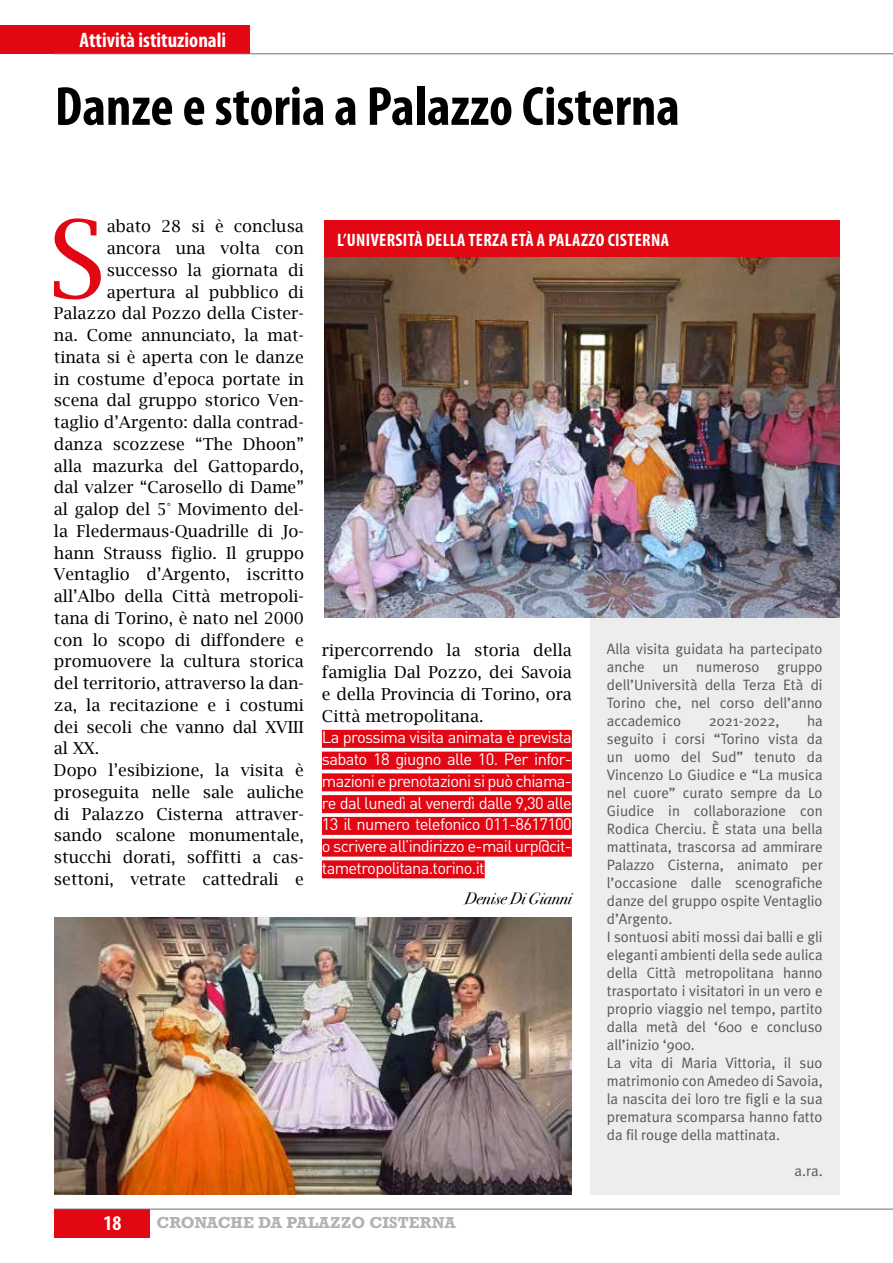
<style>
.page{position:relative;width:893px;height:1263px;background:#fff}
.page>*{position:absolute;margin:0;border:0;box-sizing:border-box;transform-origin:0 0}
.t1{font:106.8px "Lucida Bright";color:#e30613}
.t2{font:700 condensed 55.5px "Myriad Pro";color:#000}
.t3{font:700 condensed 21px "Myriad Pro";color:#fff}
.t4{font:700 condensed 18px "Myriad Pro";letter-spacing:.02em;color:#fff}
.t5{font:16.5px/21.8px "Lucida Bright";color:#000;text-align:justify}
.t6{font:16.5px/21.8px "DIN Pro";letter-spacing:-.04em;color:#fff;text-align:justify}
.t7{font:italic 16.5px "Bodoni Svty Two ITCTT";color:#000}
.t8{font:15px/18px "Meta Plus Normal";color:#575756;text-align:justify}
.t9{font:700 15px "Rockwell";letter-spacing:.01em;color:#b3b2b2}
</style>
<div class="page">
<div style="left:0;top:25px;width:250px;height:29px;background:#e30613"></div>
<hr style="left:54px;top:54px;width:839px;height:1px;background:#706f6f">
<div style="left:54px;top:1209px;width:96px;height:28px;background:#e30613"></div>
<hr style="left:54px;top:1209px;width:839px;height:1px;background:#706f6f">
<div style="left:322px;top:730px;width:250px;height:18px;background:#e30613"></div>
<div style="left:322px;top:752px;width:250px;height:18px;background:#e30613"></div>
<div style="left:322px;top:773px;width:250px;height:18px;background:#e30613"></div>
<div style="left:322px;top:795px;width:250px;height:18px;background:#e30613"></div>
<div style="left:322px;top:817px;width:250px;height:18px;background:#e30613"></div>
<div style="left:322px;top:839px;width:250px;height:18px;background:#e30613"></div>
<div style="left:322px;top:860px;width:163px;height:18px;background:#e30613"></div>
<div style="left:590px;top:257px;width:250px;height:938px;background:#ededed"></div>
<div style="left:324px;top:220px;width:516px;height:38px;background:#e30613"></div>
<img style="left:324px;top:258px;width:516px;height:359px">
<img style="left:54px;top:917px;width:518px;height:278px">
<hr style="left:892px;top:0;width:1px;height:1263px;background:#fff">
<p class="t3" style="left:80px;top:27px;width:148px">Attività istituzionali</p>
<h2 class="t2" style="left:55px;top:72px;width:626px">Danze e storia a Palazzo Cisterna</h2>
<h1 class="t1" style="left:48px;top:198px;width:59px">S</h1>
<p class="t5" style="left:107px;top:215px;width:199px">abato 28 si è conclusa</p>
<p class="t5" style="left:107px;top:237px;width:199px">ancora una volta con</p>
<p class="t5" style="left:107px;top:259px;width:199px">successo la giornata di</p>
<p class="t5" style="left:107px;top:281px;width:199px">apertura al pubblico di</p>
<p class="t5" style="left:54px;top:302px;width:251px">Palazzo dal Pozzo della Cister-</p>
<p class="t5" style="left:54px;top:324px;width:251px">na. Come annunciato, la mat-</p>
<p class="t5" style="left:54px;top:346px;width:251px">tinata si è aperta con le danze</p>
<p class="t5" style="left:54px;top:368px;width:251px">in costume d’epoca portate in</p>
<p class="t5" style="left:54px;top:389px;width:251px">scena dal gruppo storico Ven-</p>
<p class="t5" style="left:54px;top:411px;width:251px">taglio d’Argento: dalla contrad-</p>
<p class="t5" style="left:54px;top:433px;width:251px">danza scozzese “The Dhoon”</p>
<p class="t5" style="left:54px;top:455px;width:251px">alla mazurka del Gattopardo,</p>
<p class="t5" style="left:54px;top:476px;width:251px">dal valzer “Carosello di Dame”</p>
<p class="t5" style="left:54px;top:498px;width:251px">al galop del 5° Movimento del-</p>
<p class="t5" style="left:54px;top:520px;width:251px">la Fledermaus-Quadrille di Jo-</p>
<p class="t5" style="left:54px;top:542px;width:251px">hann Strauss figlio. Il gruppo</p>
<p class="t5" style="left:54px;top:563px;width:251px">Ventaglio d’Argento, iscritto</p>
<p class="t5" style="left:54px;top:585px;width:251px">all’Albo della Città metropoli-</p>
<p class="t5" style="left:54px;top:607px;width:251px">tana di Torino, è nato nel 2000</p>
<p class="t5" style="left:54px;top:629px;width:251px">con lo scopo di diffondere e</p>
<p class="t5" style="left:54px;top:650px;width:251px">promuovere la cultura storica</p>
<p class="t5" style="left:54px;top:672px;width:251px">del territorio, attraverso la dan-</p>
<p class="t5" style="left:54px;top:694px;width:251px">za, la recitazione e i costumi</p>
<p class="t5" style="left:54px;top:716px;width:251px">dei secoli che vanno dal XVIII</p>
<p class="t5" style="left:54px;top:737px;width:47px">al XX.</p>
<p class="t5" style="left:54px;top:759px;width:251px">Dopo l’esibizione, la visita è</p>
<p class="t5" style="left:54px;top:781px;width:251px">proseguita nelle sale auliche</p>
<p class="t5" style="left:54px;top:803px;width:251px">di Palazzo Cisterna attraver-</p>
<p class="t5" style="left:54px;top:824px;width:251px">sando scalone monumentale,</p>
<p class="t5" style="left:54px;top:846px;width:251px">stucchi dorati, soffitti a cas-</p>
<p class="t5" style="left:54px;top:868px;width:251px">settoni, vetrate cattedrali e</p>
<p class="t4" style="left:337px;top:228px;width:333px">L’UNIVERSITÀ DELLA TERZA ETÀ A PALAZZO CISTERNA</p>
<p class="t5" style="left:322px;top:639px;width:251px">ripercorrendo la storia della famiglia Dal Pozzo, dei Savoia e della Provincia di Torino, ora Città metropolitana.</p>
<p class="t6" style="left:322px;top:725px;width:251px">La prossima visita animata è prevista sabato 18 giugno alle 10. Per infor&shy;mazioni e prenotazioni si può chiama&shy;re dal lunedì al venerdì dalle 9,30 alle 13 il numero telefonico 011-8617100 o scrivere all’indirizzo e-mail urp@cit&shy;tametropolitana.torino.it</p>
<p class="t7" style="left:464px;top:884px;width:109px">Denise Di Gianni</p>
<p class="t8" style="left:607px;top:639px;width:217px">Alla visita guidata ha partecipato anche un numeroso gruppo dell’Università della Terza Età di Torino che, nel corso dell’anno accademico</p>
<p class="t8" style="left:607px;top:711px;width:217px;text-align:left;text-indent:200px">ha seguito i corsi “Torino vista da un uomo del Sud” tenuto da<br>Vincenzo Lo Giudice e “La musica nel cuore” curato sempre da Lo<br>Giudice in collaborazione con<br>Rodica Cherciu. È stata una bella mattinata, trascorsa ad ammirare<br>Palazzo Cisterna, animato per l’occasione dalle scenografiche danze del gruppo ospite Ventaglio d’Argento.<br>I sontuosi abiti mossi dai balli e gli eleganti ambienti della sede aulica della Città metropolitana hanno trasportato i visitatori in un vero e proprio viaggio nel tempo, partito dalla metà del ‘600 e concluso all’inizio ‘900.<br>La vita di Maria Vittoria, il suo matrimonio con Amedeo di Savoia, la nascita dei loro tre figli e la sua prematura scomparsa hanno fatto da fil rouge della mattinata.</p>
<p class="t8" style="left:795px;top:1161px;width:30px">a.ra.</p>
<p class="t8" style="left:709px;top:711px;width:72px">2021-2022,</p>
<p class="t3" style="left:104px;top:1210px;width:19px">18</p>
<p class="t9" style="left:156px;top:1213px;width:301px">CRONACHE DA PALAZZO CISTERNA</p>
</div>
